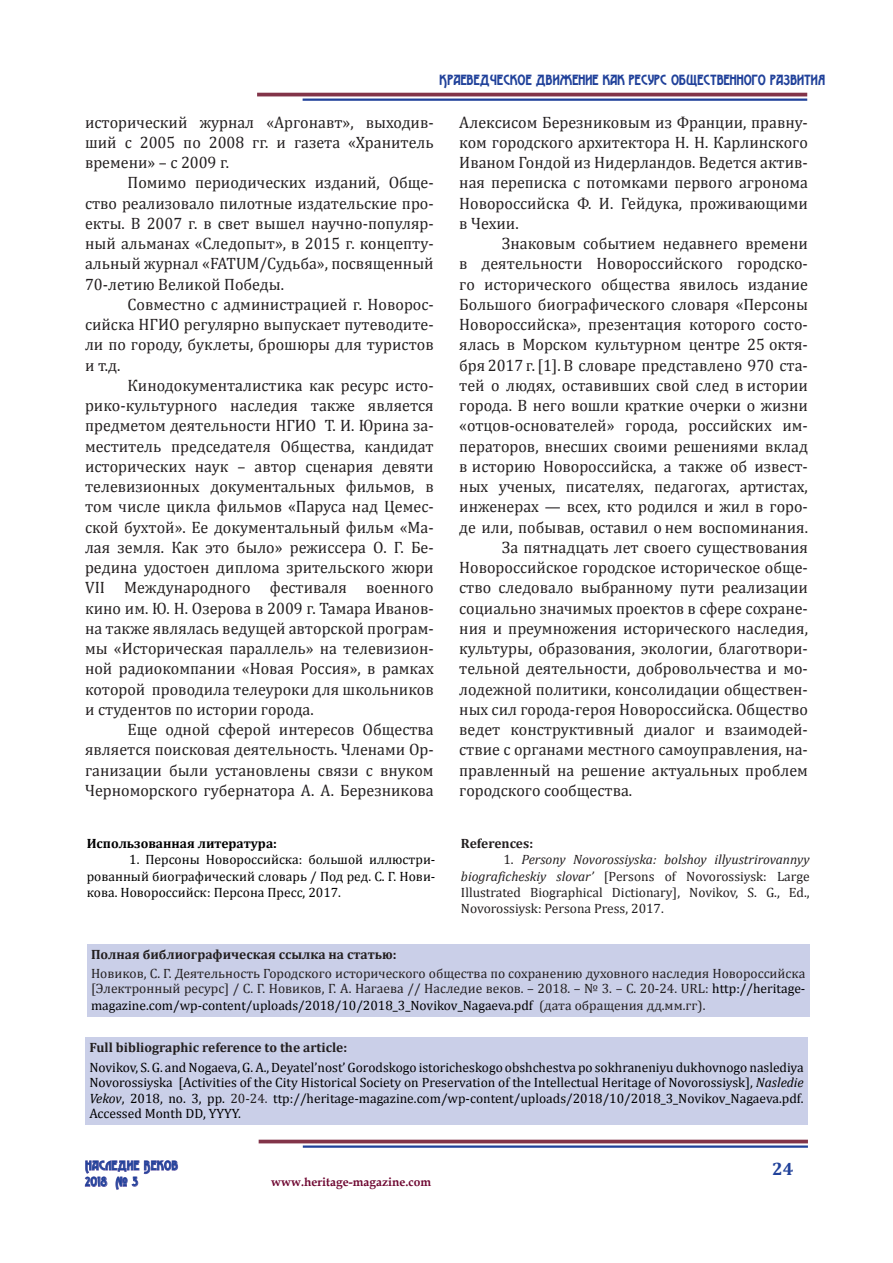
<style>
.page{position:relative;width:893px;height:1263px;background:#fff}
.page>*{position:absolute;margin:0;border:0;box-sizing:border-box;transform-origin:0 0}
.t1{font:700 18px "Cambria";color:#20419a}
.t2{font:16.5px/20.2px "Cambria";color:#231f20;text-align:justify}
.t3{font:15px "Advokat Modern";color:#20419a}
.t4{font:13.5px/15px "Cambria";color:#000001}
.t5{font:13.5px/16.2px "Cambria";color:#231f20}
.t6{font:700 13.5px "Cambria";color:#231f20}
.t7{font:700 13.5px "Cambria";color:#000001}
.t8{font:13.5px/16.2px "Advokat Modern";letter-spacing:.03em;color:#20419a}
.t9{font:700 12px "Book Antiqua";color:#6e0731}
.s1{font-style:italic}
.s2{color:#000001}
.s3{color:#231f20}
</style>
<div class="page">
<div style="left:87px;top:944px;width:723px;height:72px;background:#cacfe8"></div>
<div style="left:85px;top:1037px;width:723px;height:88px;background:#cacfe8"></div>
<hr style="left:259px;top:1140px;width:549px;height:3px;background:#823449">
<hr style="left:303px;top:1145px;width:505px;height:3px;background:#20419a">
<svg style="left:85px;top:1160px;width:93px;height:30px"></svg>
<hr style="left:257px;top:93px;width:550px;height:3px;background:#823449">
<hr style="left:303px;top:99px;width:504px;height:2px;background:#20419a">
<p class="t3" style="left:439px;top:72px;width:387px">Краеведческое движение как ресурс общественного развития</p>
<p class="t2" style="left:85px;top:112px;width:350px">исторический журнал «Аргонавт», выходив&shy;ший с 2005 по 2008 гг. и газета «Хранитель времени» – с 2009 г.</p>
<p class="t2" style="left:85px;top:173px;width:350px;text-indent:43px">Помимо периодических изданий, Обще&shy;ство реализовало пилотные издательские про&shy;екты. В 2007 г. в свет вышел научно-популяр&shy;ный альманах «Следопыт», в 2015 г. концепту&shy;альный журнал «FATUM/Судьба», посвященный 70-летию Великой Победы.</p>
<p class="t2" style="left:85px;top:294px;width:350px;text-indent:43px">Совместно с администрацией г. Новорос&shy;сийска НГИО регулярно выпускает путеводите&shy;ли по городу, буклеты, брошюры для туристов и т.д.</p>
<p class="t2" style="left:85px;top:375px;width:350px;text-indent:43px">Кинодокументалистика как ресурс исто&shy;рико-культурного наследия также является предметом деятельности НГИО Т. И. Юрина за&shy;меститель председателя Общества, кандидат исторических наук – автор сценария девяти телевизионных документальных фильмов, в том числе цикла фильмов «Паруса над Цемес&shy;ской бухтой». Ее документальный фильм «Ма&shy;лая земля. Как это было» режиссера О. Г. Бе&shy;редина удостоен диплома зрительского жюри VII Международного фестиваля военного кино им. Ю. Н. Озерова в 2009 г. Тамара Иванов&shy;на также являлась ведущей авторской програм&shy;мы «Историческая параллель» на телевизион&shy;ной радиокомпании «Новая Россия», в рамках которой проводила телеуроки для школьников и студентов по истории города.</p>
<p class="t2" style="left:85px;top:719px;width:350px;text-indent:43px">Еще одной сферой интересов Общества является поисковая деятельность. Членами Ор&shy;ганизации были установлены связи с внуком Черноморского губернатора А. А. Березникова</p>
<p class="t7" style="left:87px;top:834px;width:192px">Использованная литература:</p>
<p class="t4" style="left:87px;top:851px;width:350px;line-height:16.2px;text-align:justify;text-indent:43px">1. Персоны Новороссийска: большой иллюстри&shy;рованный биографический словарь / Под ред. С. Г. Нови&shy;кова. Новороссийск: Персона Пресс, 2017.</p>
<p class="t2" style="left:459px;top:112px;width:350px">Алексисом Березниковым из Франции, правну&shy;ком городского архитектора Н. Н. Карлинского Иваном Гондой из Нидерландов. Ведется актив&shy;ная переписка с потомками первого агронома Новороссийска Ф. И. Гейдука, проживающими в Чехии.</p>
<p class="t2" style="left:502px;top:233px;width:308px">Знаковым событием недавнего времени</p>
<p class="t2" style="left:459px;top:254px;width:350px">в деятельности Новороссийского городско-</p>
<p class="t2" style="left:459px;top:274px;width:350px">го исторического общества явилось издание</p>
<p class="t2" style="left:459px;top:294px;width:350px">Большого биографического словаря «Персоны</p>
<p class="t2" style="left:459px;top:314px;width:350px">Новороссийска», презентация которого состо-</p>
<p class="t2" style="left:459px;top:335px;width:350px">ялась в Морском культурном центре 25 октя-</p>
<p class="t2" style="left:459px;top:355px;width:350px">бря 2017 г. [1]. В словаре представлено 970 ста-</p>
<p class="t2" style="left:459px;top:375px;width:350px">тей о людях, оставивших свой след в истории</p>
<p class="t2" style="left:459px;top:395px;width:350px">города. В него вошли краткие очерки о жизни</p>
<p class="t2" style="left:459px;top:416px;width:350px">«отцов-основателей» города, российских им-</p>
<p class="t2" style="left:459px;top:436px;width:350px">ператоров, внесших своими решениями вклад</p>
<p class="t2" style="left:459px;top:456px;width:350px">в историю Новороссийска, а также об извест-</p>
<p class="t2" style="left:459px;top:476px;width:350px">ных ученых, писателях, педагогах, артистах,</p>
<p class="t2" style="left:459px;top:497px;width:350px">инженерах — всех, кто родился и жил в горо-</p>
<p class="t2" style="left:459px;top:517px;width:350px">де или, побывав, оставил о нем воспоминания.</p>
<p class="t2" style="left:502px;top:537px;width:308px">За пятнадцать лет своего существования</p>
<p class="t2" style="left:459px;top:557px;width:350px">Новороссийское городское историческое обще-</p>
<p class="t2" style="left:459px;top:578px;width:350px">ство следовало выбранному пути реализации</p>
<p class="t2" style="left:459px;top:598px;width:350px">социально значимых проектов в сфере сохране-</p>
<p class="t2" style="left:459px;top:618px;width:350px">ния и преумножения исторического наследия,</p>
<p class="t2" style="left:459px;top:638px;width:350px">культуры, образования, экологии, благотвори-</p>
<p class="t2" style="left:459px;top:659px;width:350px">тельной деятельности, добровольчества и мо-</p>
<p class="t2" style="left:459px;top:679px;width:350px">лодежной политики, консолидации обществен-</p>
<p class="t2" style="left:459px;top:699px;width:350px">ных сил города-героя Новороссийска. Общество</p>
<p class="t2" style="left:459px;top:719px;width:350px">ведет конструктивный диалог и взаимодей-</p>
<p class="t2" style="left:459px;top:740px;width:350px">ствие с органами местного самоуправления, на-</p>
<p class="t2" style="left:459px;top:760px;width:350px">правленный на решение актуальных проблем</p>
<p class="t2" style="left:459px;top:780px;width:174px">городского сообщества.</p>
<p class="t6" style="left:461px;top:834px;width:74px">References:</p>
<p class="t5" style="left:461px;top:851px;width:350px;text-align:justify;text-indent:43px">1. <span class="s1">Persony Novorossiyska: bolshoy illyustrirovannyy biograficheskiy slovar’</span> [Persons of Novorossiysk: Large Illustrated Biographical Dictionary], Novikov, S. G., Ed., Novorossiysk: Persona Press, 2017.</p>
<p class="t6" style="left:91px;top:945px;width:307px">Полная библиографическая ссылка на статью:</p>
<p class="t5" style="left:91px;top:966px;width:716px;line-height:15px">Новиков, С. Г. Деятельность Городского исторического общества по сохранению духовного наследия Новороссийска [Электронный ресурс] / С. Г. Новиков, Г. А. Нагаева // Наследие веков. – 2018. – № 3. – С. 20-24. URL: <span class="s2">http://heritage-</span></p>
<p class="t4" style="left:91px;top:997px;width:616px">magazine.com/wp-content/uploads/2018/10/2018_3_Novikov_Nagaeva.pdf <span class="s3">(дата обращения дд.мм.гг).</span></p>
<p class="t6" style="left:89px;top:1038px;width:259px">Full bibliographic reference to the article:</p>
<p class="t4" style="left:89px;top:1059px;width:716px">Novikov, S. G. and Nogaeva, G. A., Deyatel’nost’ Gorodskogo istoricheskogo obshchestva po sokhraneniyu dukhovnogo naslediya<br>Novorossiyska [Activities of the City Historical Society on Preservation of the Intellectual Heritage of Novorossiysk], <span class="s1">Nasledie</span></p>
<p class="t4" style="left:89px;top:1091px;width:716px"><span class="s1">Vekov</span>, 2018, no. 3, pp. <span class="s3">20-24.</span> ttp://heritage-magazine.com/wp-content/uploads/2018/10/2018_3_Novikov_Nagaeva.pdf.<br>Accessed Month DD, YYYY.</p>
<p class="t8" style="left:85px;top:1158px;width:95px">Наследие Веков<br>2018 № 3</p>
<p class="t9" style="left:271px;top:1174px;width:161px">www.heritage-magazine.com</p>
<p class="t1" style="left:772px;top:1156px;width:23px">24</p>
</div>
